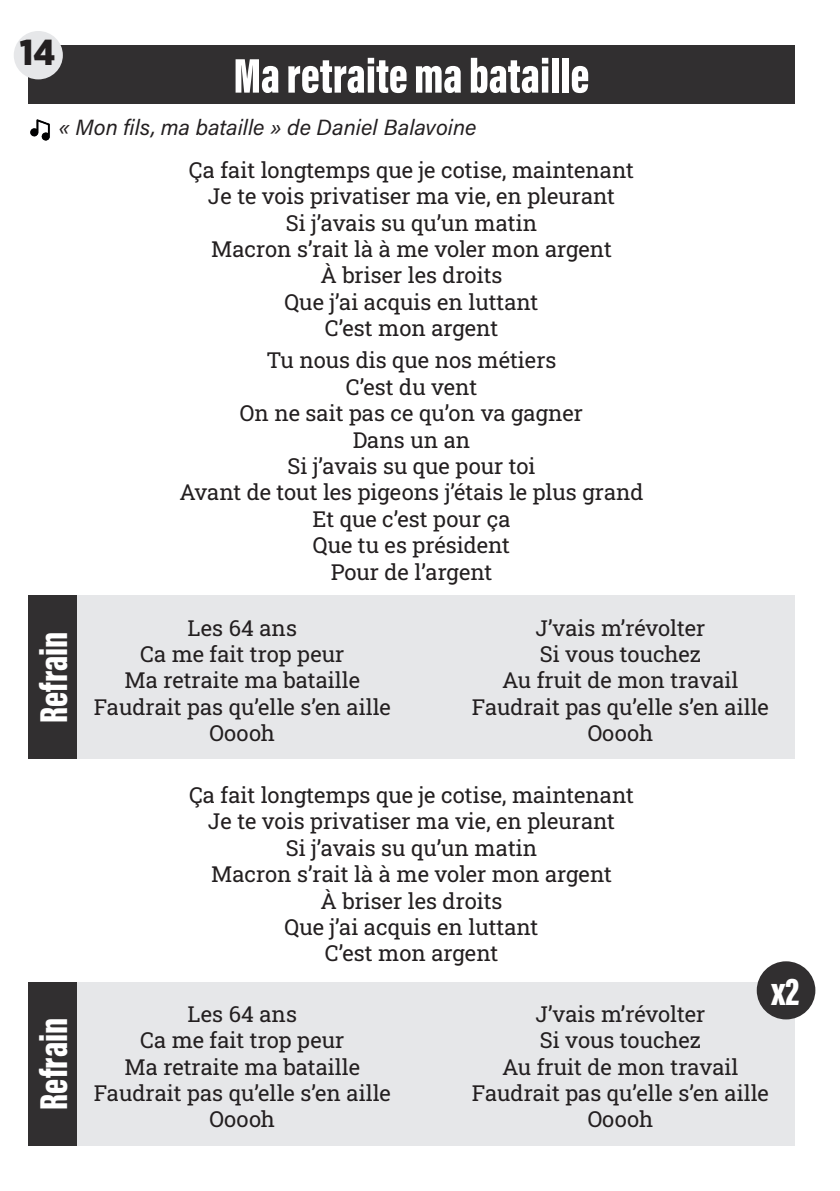
<style>
.page{position:relative;width:840px;height:1191px;background:#fff}
.page>*{position:absolute;margin:0;border:0;box-sizing:border-box;transform-origin:0 0}
.t1{font:50px "Acumin Variable Concept";color:#fff}
.t2{font:40px "Acumin Variable Concept";color:#fff}
.t3{font:900 36px "Gotham Narrow";color:#231f20}
.t4{font:22px/26.4px "Roboto Slab";color:#231f20;text-align:center}
.t5{font:22px "Acumin Variable Concept";color:#231f20}
</style>
<div class="page">
<div style="left:28px;top:45px;width:766px;height:58px;background:#312f30"></div>
<img style="left:30px;top:119px;width:20px;height:22px">
<div style="left:28px;top:595px;width:766px;height:164px;background:#e6e7e9"></div>
<div style="left:28px;top:981px;width:766px;height:164px;background:#e6e7e9"></div>
<div style="left:28px;top:595px;width:49px;height:164px;background:#312f30"></div>
<div style="left:28px;top:981px;width:49px;height:164px;background:#312f30"></div>
<div style="left:14px;top:31px;width:49px;height:48px;background:#e6e7e9;border-radius:50%"></div>
<div style="left:756px;top:961px;width:58px;height:58px;background:#312f30;border-radius:50%"></div>
<h3 class="t3" style="left:20px;top:28px;width:37px">14</h3>
<h1 class="t1" style="left:233px;top:41px;width:357px">Ma retraite ma bataille</h1>
<p class="t5" style="left:58px;top:113px;width:419px">« Mon fils, ma bataille » de Daniel Balavoine</p>
<h2 class="t2" style="left:26px;top:723px;width:93px;rotate:-90deg">Refrain</h2>
<h2 class="t2" style="left:26px;top:1109px;width:93px;rotate:-90deg">Refrain</h2>
<p class="t4" style="left:189px;top:156px;width:446px">Ça fait longtemps que je cotise, maintenant<br>Je te vois privatiser ma vie, en pleurant<br>Si j’avais su qu’un matin<br>Macron s’rait là à me voler mon argent<br>À briser les droits<br>Que j’ai acquis en luttant<br>C’est mon argent</p>
<p class="t4" style="left:179px;top:347px;width:465px">Tu nous dis que nos métiers<br>C’est du vent<br>On ne sait pas ce qu’on va gagner<br>Dans un an<br>Si j’avais su que pour toi<br>Avant de tout les pigeons j’étais le plus grand<br>Et que c’est pour ça<br>Que tu es président<br>Pour de l’argent</p>
<p class="t4" style="left:94px;top:614px;width:298px">Les 64 ans<br>Ca me fait trop peur<br>Ma retraite ma bataille<br>Faudrait pas qu’elle s’en aille<br>Ooooh</p>
<p class="t4" style="left:471px;top:614px;width:298px">J’vais m’révolter<br>Si vous touchez<br>Au fruit de mon travail<br>Faudrait pas qu’elle s’en aille<br>Ooooh</p>
<p class="t4" style="left:189px;top:781px;width:446px">Ça fait longtemps que je cotise, maintenant<br>Je te vois privatiser ma vie, en pleurant<br>Si j’avais su qu’un matin<br>Macron s’rait là à me voler mon argent<br>À briser les droits<br>Que j’ai acquis en luttant<br>C’est mon argent</p>
<h2 class="t2" style="left:771px;top:963px;width:29px">x2</h2>
<p class="t4" style="left:94px;top:1000px;width:298px">Les 64 ans<br>Ca me fait trop peur<br>Ma retraite ma bataille<br>Faudrait pas qu’elle s’en aille<br>Ooooh</p>
<p class="t4" style="left:471px;top:1000px;width:298px">J’vais m’révolter<br>Si vous touchez<br>Au fruit de mon travail<br>Faudrait pas qu’elle s’en aille<br>Ooooh</p>
</div>
